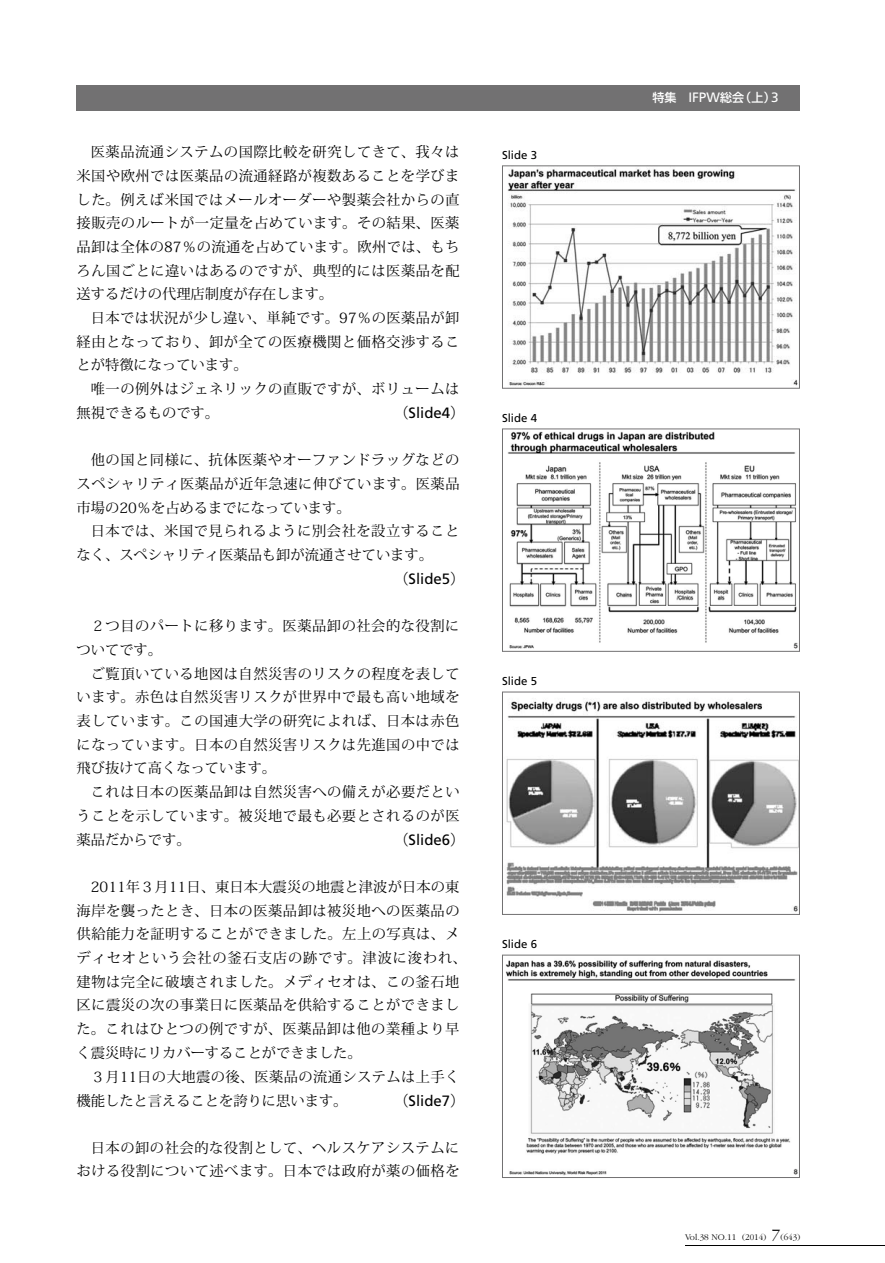
<style>
.page{position:relative;width:885px;height:1263px;background:#fff}
.page>*{position:absolute;margin:0;border:0;box-sizing:border-box;transform-origin:0 0}
.t1{font:15px "Frutiger";color:#000}
.t2{font:14.25px/23.7px "Koz Min Pro";letter-spacing:.035em;color:#000;text-align:justify}
.t3{font:14.25px/24px "Koz Min Pro";letter-spacing:.015em;color:#000}
.t4{font:500 12px "Shin Go Pro";color:#fff}
.t5{font:11.4px "Frutiger";color:#000}
.t6{font:300 9px "Garamond";color:#000}
.s1{font-family:"Shin Go Pro";font-weight:300;font-size:14.25px}
.s2{font-family:"Frutiger";font-weight:400;font-size:13.5px}
.s3{font-style:italic;font-size:16.5px}
</style>
<div class="page">
<hr style="left:685px;top:1245px;width:199px;height:1px;background:#000">
<img style="left:507px;top:169px;width:290px;height:217px">
<div style="left:502px;top:165px;width:297px;height:224px;border:1px solid #727172"></div>
<img style="left:505px;top:960px;width:292px;height:216px">
<div style="left:502px;top:955px;width:297px;height:223px;border:1px solid #727172"></div>
<img style="left:506px;top:701px;width:291px;height:211px">
<div style="left:502px;top:692px;width:297px;height:223px;border:1px solid #727172"></div>
<img style="left:508px;top:431px;width:289px;height:218px">
<div style="left:502px;top:428px;width:297px;height:224px;border:1px solid #727172"></div>
<div style="left:77px;top:85px;width:722px;height:26px;background:#727172"></div>
<p class="t2" style="left:77px;top:140px;width:384px;text-indent:14px">医薬品流通システムの国際比較を研究してきて、我々は米国や欧州では医薬品の流通経路が複数あることを学びました。例えば米国ではメールオーダーや製薬会社からの直接販売のルートが一定量を占めています。その結果、医薬品卸は全体の87％の流通を占めています。欧州では、もちろん国ごとに違いはあるのですが、典型的には医薬品を配送するだけの代理店制度が存在します。</p>
<p class="t2" style="left:77px;top:305px;width:384px;text-indent:14px">日本では状況が少し違い、単純です。97％の医薬品が卸経由となっており、卸が全ての医療機関と価格交渉することが特徴になっています。</p>
<p class="t2" style="left:77px;top:376px;width:384px;text-indent:14px">唯一の例外はジェネリックの直販ですが、ボリュームは無視できるものです。</p>
<p class="t1" style="left:394px;top:404px;width:72px"><span class="s1">（</span>Slide4<span class="s1">）</span></p>
<p class="t2" style="left:77px;top:448px;width:384px;text-indent:14px">他の国と同様に、抗体医薬やオーファンドラッグなどのスペシャリティ医薬品が近年急速に伸びています。医薬品市場の20％を占めるまでになっています。</p>
<p class="t2" style="left:77px;top:519px;width:384px;text-indent:14px">日本では、米国で見られるように別会社を設立することなく、スペシャリティ医薬品も卸が流通させています。</p>
<p class="t1" style="left:394px;top:570px;width:72px"><span class="s1">（</span>Slide5<span class="s1">）</span></p>
<p class="t2" style="left:77px;top:613px;width:384px;text-indent:14px">２つ目のパートに移ります。医薬品卸の社会的な役割についてです。</p>
<p class="t2" style="left:77px;top:661px;width:384px;text-indent:14px">ご覧頂いている地図は自然災害のリスクの程度を表しています。赤色は自然災害リスクが世界中で最も高い地域を表しています。この国連大学の研究によれば、日本は赤色になっています。日本の自然災害リスクは先進国の中では飛び抜けて高くなっています。</p>
<p class="t2" style="left:77px;top:779px;width:384px;text-indent:14px">これは日本の医薬品卸は自然災害への備えが必要だということを示しています。被災地で最も必要とされるのが医薬品だからです。</p>
<p class="t1" style="left:394px;top:831px;width:72px"><span class="s1">（</span>Slide6<span class="s1">）</span></p>
<p class="t2" style="left:77px;top:874px;width:391px;text-align:left;text-indent:14px">2011年３月11日、東日本大震災の地震と津波が日本の東海岸を襲ったとき、日本の医薬品卸は被災地への医薬品の供給能力を証明することができました。左上の写真は、メディセオという会社の釜石支店の跡です。津波に浚われ、建物は完全に破壊されました。メディセオは、この釜石地区に震災の次の事業日に医薬品を供給することができました。これはひとつの例ですが、医薬品卸は他の業種より早く震災時にリカバーすることができました。</p>
<p class="t3" style="left:77px;top:1064px;width:384px;text-indent:14px">３月11日の大地震の後、医薬品の流通システムは上手く機能したと言えることを誇りに思います。</p>
<p class="t1" style="left:394px;top:1091px;width:72px"><span class="s1">（</span>Slide7<span class="s1">）</span></p>
<p class="t2" style="left:77px;top:1135px;width:384px;text-align:right">日本の卸の社会的な役割として、ヘルスケアシステムにおける役割について述べます。日本では政府が薬の価格を</p>
<p class="t5" style="left:502px;top:148px;width:36px">Slide 3</p>
<p class="t5" style="left:502px;top:411px;width:36px">Slide 4</p>
<p class="t5" style="left:502px;top:674px;width:36px">Slide 5</p>
<p class="t5" style="left:502px;top:937px;width:36px">Slide 6</p>
<p class="t4" style="left:652px;top:88px;width:128px">特集 <span class="s2">IFPW</span>総会（上）<span class="s2">3</span></p>
<p class="t6" style="left:685px;top:1232px;width:117px">Vol.38 NO.11 (2014) <span class="s3">7</span> (643)</p>
</div>
